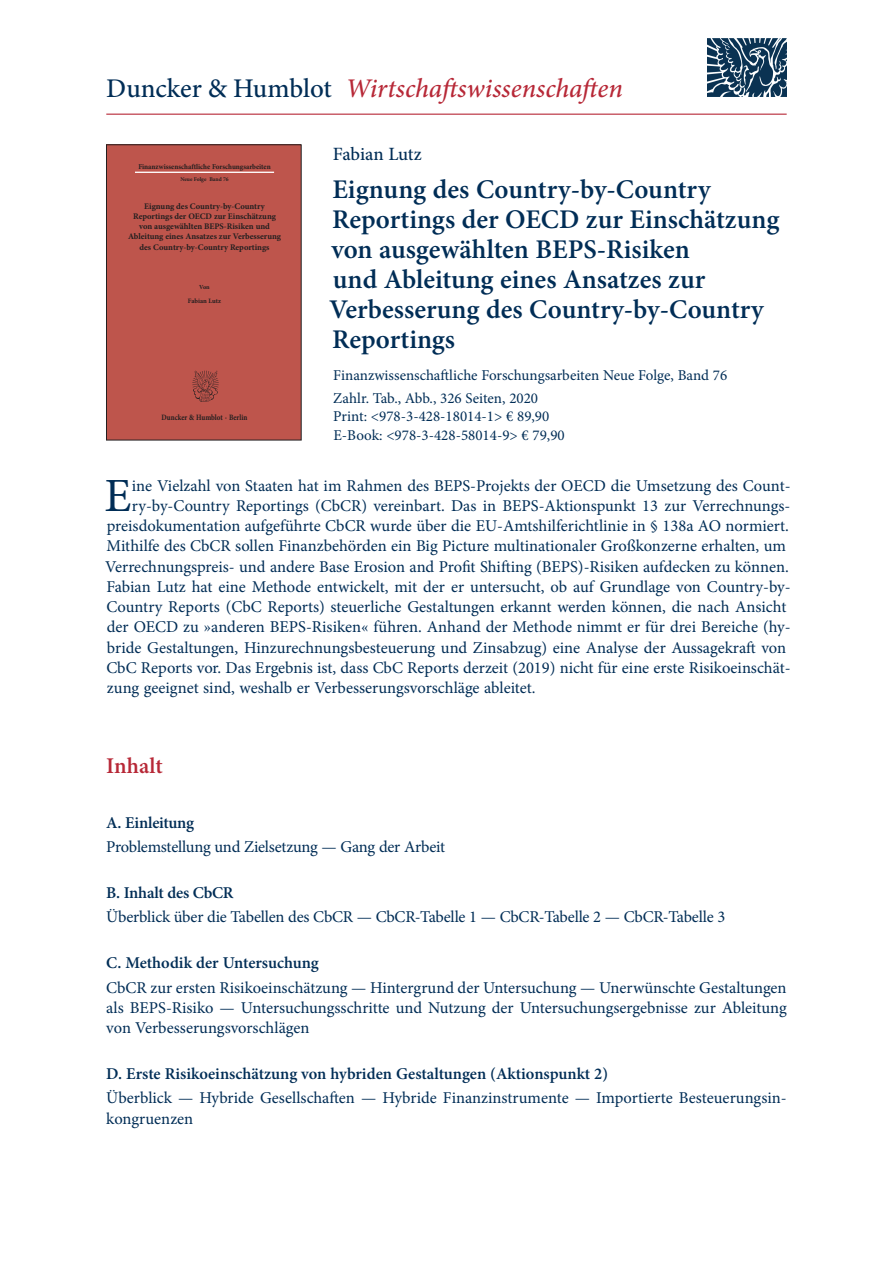
<style>
.page{position:relative;width:893px;height:1263px;background:#fff}
.page>*{position:absolute;margin:0;border:0;box-sizing:border-box;transform-origin:0 0}
.t1{font:47.7px "Minion Pro";color:#002d56}
.t2{font:600 27px/30px "Minion Pro";color:#002d56}
.t3{font:italic 500 27px "Minion Pro";letter-spacing:-.005em;color:#b72837}
.t4{font:600 22.5px "Minion Pro";color:#b72837}
.t5{font:500 18.75px "Minion Pro";letter-spacing:-.01em;color:#002d56}
.t6{font:16.5px/20.2px "Minion Pro";color:#002d56;text-align:justify}
.t7{font:600 16.5px "Minion Pro";letter-spacing:-.005em;color:#002d56}
.t8{font:15px/23px "Minion Pro";color:#002d56}
.t9{font:700 8.55px/10.4px "Minion Pro";letter-spacing:-.005em;color:#231f20;text-align:center}
.t10{font:700 8.1px "Minion Pro";letter-spacing:-.005em;color:#231f20;scale:.86 1}
.t11{font:700 7.35px "Minion Pro";letter-spacing:-.005em;color:#231f20;scale:.96 1}
.t12{font:700 6.6px "Minion Pro";color:#231f20}
.t13{font:700 6.15px "Minion Pro";color:#231f20}
.t14{font:700 5.7px "Minion Pro";letter-spacing:.005em;color:#231f20}
.s1{font-style:normal;color:#002d56}
</style>
<div class="page">
<div style="left:106px;top:145px;width:195px;height:295px;background:#be554c"></div>
<hr style="left:135px;top:172px;width:139px;height:1px;background:#fff">
<img style="left:192px;top:370px;width:27px;height:32px">
<div style="left:106px;top:145px;width:195px;height:295px;border:1px solid #231f20"></div>
<img style="left:707px;top:38px;width:79px;height:59px">
<hr style="left:106px;top:114px;width:681px;height:1px;background:#b72837">
<h2 class="t3" style="left:106px;top:70px;width:518px"><span class="s1">Duncker &amp; Humblot</span> Wirtschaftswissenschaften</h2>
<p class="t11" style="left:138px;top:161px;width:139px">Finanzwissenschaftliche Forschungsarbeiten</p>
<p class="t14" style="left:180px;top:175px;width:50px">Neue Folge Band 76</p>
<p class="t9" style="left:128px;top:201px;width:154px">Eignung des Country-by-Country Reportings der OECD zur Einschätzung von ausgewählten BEPS-Risiken und Ableitung eines Ansatzes zur Verbesserung des Country-by-Country Reportings</p>
<p class="t13" style="left:199px;top:282px;width:12px">Von</p>
<p class="t12" style="left:188px;top:296px;width:35px">Fabian Lutz</p>
<p class="t10" style="left:161px;top:411px;width:102px">Duncker &amp; Humblot · Berlin</p>
<p class="t5" style="left:333px;top:141px;width:90px">Fabian Lutz</p>
<h2 class="t2" style="left:329px;top:174px;width:452px">Eignung des Country-by-Country<br>Reportings der OECD zur Einschätzung von ausgewählten BEPS-Risiken<br>und Ableitung eines Ansatzes zur<br>Verbesserung des Country-by-Country<br>Reportings</h2>
<p class="t8" style="left:333px;top:364px;width:396px">Finanzwissenschaftliche Forschungsarbeiten Neue Folge, Band 76<br>Zahlr. Tab., Abb., 326 Seiten, 2020</p>
<p class="t8" style="left:333px;top:407px;width:233px;line-height:18.8px">Print: &lt;978-3-428-18014-1&gt; € 89,90<br>E-Book: &lt;978-3-428-58014-9&gt; € 79,90</p>
<h1 class="t1" style="left:104px;top:464px;width:29px">E</h1>
<p class="t6" style="left:132px;top:475px;width:660px">ine Vielzahl von Staaten hat im Rahmen des BEPS-Projekts der OECD die Umsetzung des Count-</p>
<p class="t6" style="left:132px;top:495px;width:660px">ry-by-Country Reportings (CbCR) vereinbart. Das in BEPS-Aktionspunkt 13 zur Verrechnungs-</p>
<p class="t6" style="left:107px;top:516px;width:684px">preisdokumentation aufgeführte CbCR wurde über die EU-Amtshilferichtlinie in § 138a AO normiert.</p>
<p class="t6" style="left:106px;top:536px;width:681px">Mithilfe des CbCR sollen Finanzbehörden ein Big Picture multinationaler Großkonzerne erhalten, um</p>
<p class="t6" style="left:105px;top:556px;width:685px">Verrechnungspreis- und andere Base Erosion and Profit Shifting (BEPS)-Risiken aufdecken zu können.</p>
<p class="t6" style="left:106px;top:576px;width:686px">Fabian Lutz hat eine Methode entwickelt, mit der er untersucht, ob auf Grundlage von Country-by-</p>
<p class="t6" style="left:106px;top:597px;width:681px">Country Reports (CbC Reports) steuerliche Gestaltungen erkannt werden können, die nach Ansicht</p>
<p class="t6" style="left:107px;top:617px;width:685px">der OECD zu »anderen BEPS-Risiken« führen. Anhand der Methode nimmt er für drei Bereiche (hy-</p>
<p class="t6" style="left:107px;top:637px;width:681px">bride Gestaltungen, Hinzurechnungsbesteuerung und Zinsabzug) eine Analyse der Aussagekraft von</p>
<p class="t6" style="left:106px;top:657px;width:686px">CbC Reports vor. Das Ergebnis ist, dass CbC Reports derzeit (2019) nicht für eine erste Risikoeinschät-</p>
<p class="t6" style="left:107px;top:678px;width:430px">zung geeignet sind, weshalb er Verbesserungsvorschläge ableitet.</p>
<h3 class="t4" style="left:106px;top:750px;width:58px">Inhalt</h3>
<p class="t7" style="left:106px;top:811px;width:89px">A. Einleitung</p>
<p class="t6" style="left:106px;top:837px;width:340px">Problemstellung und Zielsetzung — Gang der Arbeit</p>
<p class="t7" style="left:106px;top:881px;width:129px">B. Inhalt des CbCR</p>
<p class="t6" style="left:106px;top:907px;width:620px">Überblick über die Tabellen des CbCR — CbCR-Tabelle 1 — CbCR-Tabelle 2 — CbCR-Tabelle 3</p>
<p class="t7" style="left:106px;top:951px;width:214px">C. Methodik der Untersuchung</p>
<p class="t6" style="left:106px;top:977px;width:682px">CbCR zur ersten Risikoeinschätzung — Hintergrund der Untersuchung — Unerwünschte Gestaltungen als BEPS-Risiko — Untersuchungsschritte und Nutzung der Untersuchungsergebnisse zur Ableitung von Verbesserungsvorschlägen</p>
<p class="t7" style="left:106px;top:1062px;width:503px">D. Erste Risikoeinschätzung von hybriden Gestaltungen (Aktionspunkt 2)</p>
<p class="t6" style="left:106px;top:1088px;width:682px">Überblick — Hybride Gesellschaften — Hybride Finanzinstrumente — Importierte Besteuerungsin&shy;kongruenzen</p>
</div>
